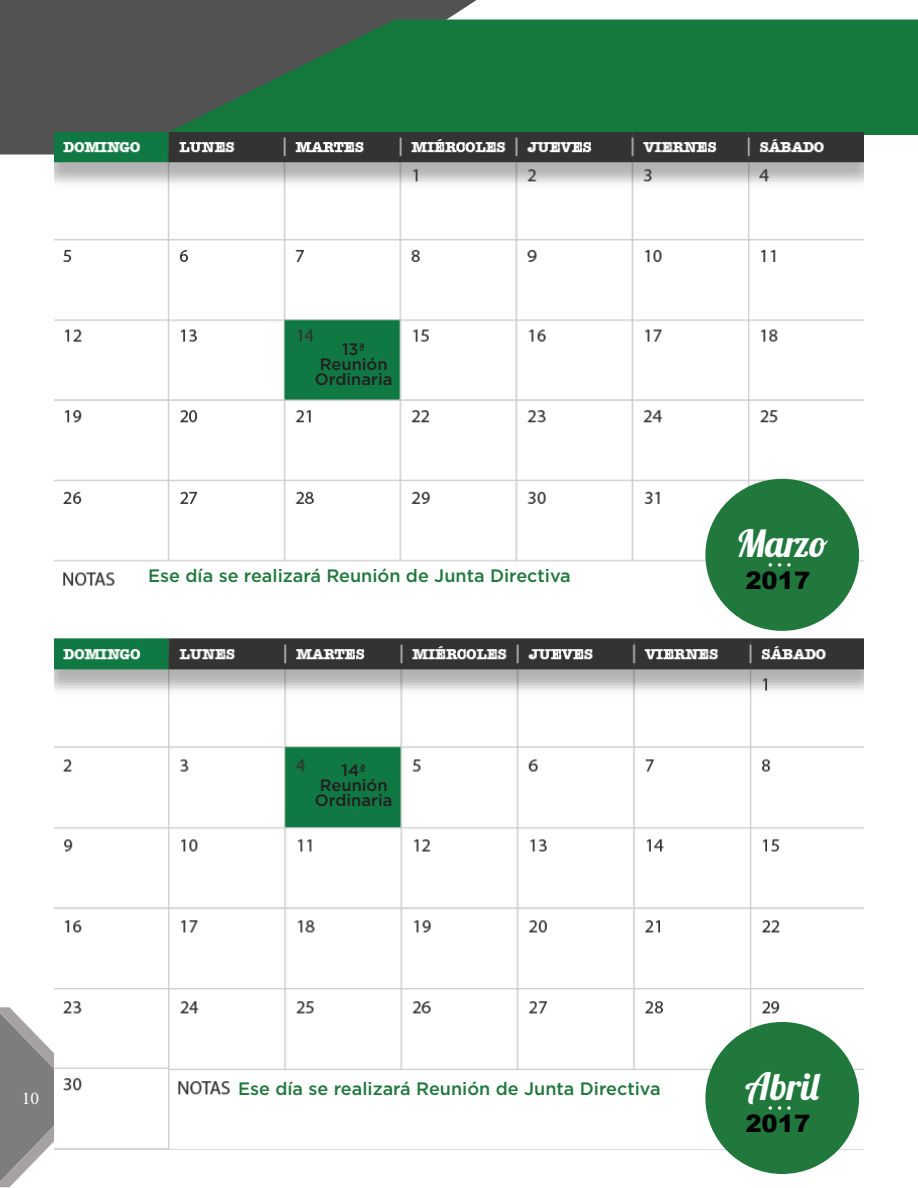
<style>
.page{position:relative;width:918px;height:1188px;background:#fff}
.page>*{position:absolute;margin:0;border:0;box-sizing:border-box;transform-origin:0 0}
.t1{font:37.5px "Lobster 1.4";color:#fff}
.t2{font:900 24px "Arial";color:#030303}
.t3{font:500 18px "Gotham";color:#21783d}
.t4{font:18px "Minion Pro";color:#fff}
.t5{font:500 16.5px "Gotham";color:#231f20}
</style>
<div class="page">
<div style="left:0;top:0;width:478px;height:154px;background:#525252"></div>
<svg style="left:163px;top:20px;width:755px;height:115px;background:#1e723f"></svg>
<svg style="left:0;top:1007px;width:54px;height:180px"></svg>
<img style="left:54px;top:132px;width:810px;height:1018px">
<div style="left:705px;top:479px;width:154px;height:152px;background:#21783d;border-radius:50%"></div>
<svg style="left:778px;top:563px;width:3px;height:4px"></svg>
<svg style="left:787px;top:563px;width:4px;height:4px"></svg>
<svg style="left:769px;top:563px;width:3px;height:4px"></svg>
<div style="left:705px;top:1022px;width:154px;height:152px;background:#21783d;border-radius:50%"></div>
<svg style="left:778px;top:1106px;width:3px;height:4px"></svg>
<svg style="left:787px;top:1106px;width:4px;height:4px"></svg>
<svg style="left:769px;top:1106px;width:3px;height:4px"></svg>
<p class="t4" style="left:22px;top:1087px;width:19px">10</p>
<p class="t5" style="left:342px;top:339px;width:25px">13ª</p>
<p class="t5" style="left:320px;top:354px;width:69px">Reunión</p>
<p class="t5" style="left:315px;top:369px;width:79px">Ordinaria</p>
<p class="t1" style="left:736px;top:519px;width:94px">Marzo</p>
<p class="t3" style="left:148px;top:564px;width:424px">Ese día se realizará Reunión de Junta Directiva</p>
<h2 class="t2" style="left:745px;top:563px;width:66px">2017</h2>
<p class="t5" style="left:342px;top:760px;width:26px">14ª</p>
<p class="t5" style="left:320px;top:775px;width:69px">Reunión</p>
<p class="t5" style="left:315px;top:790px;width:79px">Ordinaria</p>
<p class="t3" style="left:238px;top:1077px;width:424px">Ese día se realizará Reunión de Junta Directiva</p>
<p class="t1" style="left:745px;top:1062px;width:75px">Abril</p>
<h2 class="t2" style="left:745px;top:1106px;width:66px">2017</h2>
</div>
